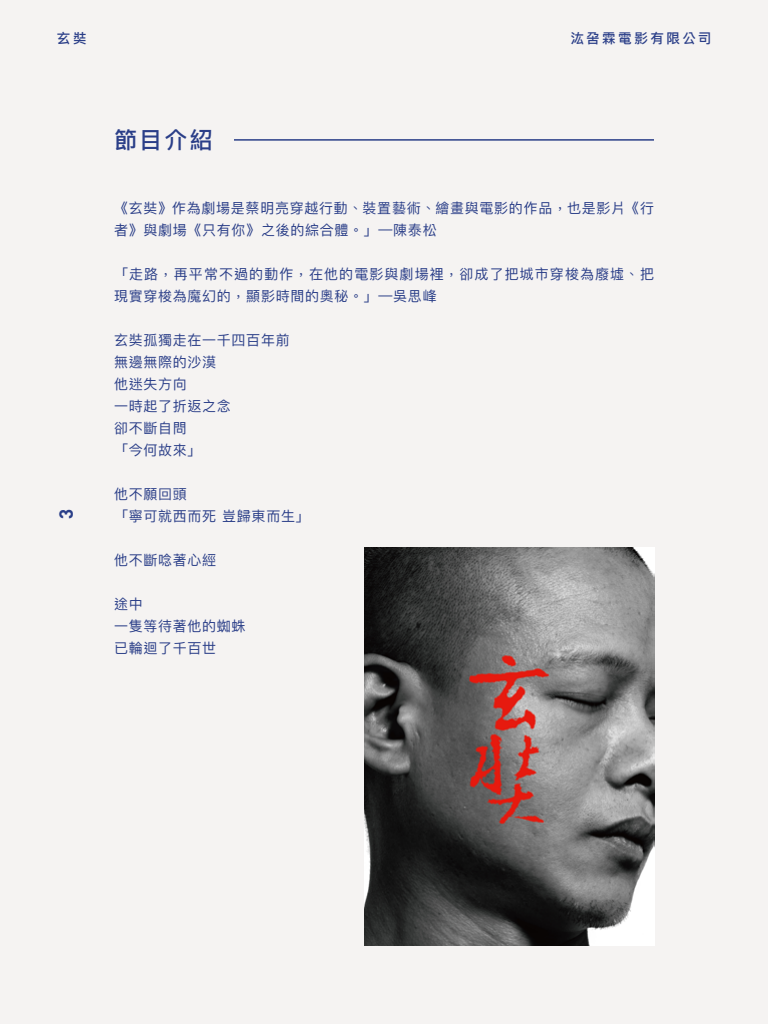
<style>
.page{position:relative;width:768px;height:1024px;background:#f5f3f2}
.page>*{position:absolute;margin:0;border:0;box-sizing:border-box;transform-origin:0 0}
.t1{font:500 23px "Ping Fang TC";color:#2a3e88}
.t2{font:19px "DIN Bold Alternate";color:#2a3e88}
.t3{font:14px/22px "Ping Fang TC";letter-spacing:.05em;color:#2a3e88}
.t4{font:14px/22px "Ping Fang TC";letter-spacing:.075em;color:#2a3e88}
.t5{font:500 13.5px "Ping Fang TC";letter-spacing:.185em;color:#2a3e88}
</style>
<div class="page">
<hr style="left:234px;top:139px;width:420px;height:2px;background:#2a3e88">
<img style="left:364px;top:548px;width:290px;height:398px">
<p class="t5" style="left:57px;top:29px;width:31px">玄奘</p>
<p class="t5" style="left:570px;top:29px;width:143px">汯呄霖電影有限公司</p>
<h2 class="t2" style="left:52px;top:519px;width:12px;rotate:-90deg">3</h2>
<h1 class="t1" style="left:114px;top:126px;width:100px">節目介紹</h1>
<p class="t3" style="left:114px;top:197px;width:542px">《玄奘》作為劇場是蔡明亮穿越行動、裝置藝術、繪畫與電影的作品，也是影片《行者》與劇場《只有你》之後的綜合體。」—陳泰松</p>
<p class="t4" style="left:114px;top:263px;width:542px">「走路，再平常不過的動作，在他的電影與劇場裡，卻成了把城市穿梭為廢墟、把現實穿梭為魔幻的，顯影時間的奧秘。」—吳思峰</p>
<p class="t3" style="left:114px;top:329px;width:177px">玄奘孤獨走在一千四百年前無邊無際的沙漠<br>他迷失方向<br>一時起了折返之念<br>卻不斷自問<br>「今何故來」</p>
<p class="t3" style="left:114px;top:483px;width:197px">他不願回頭<br>「寧可就西而死 豈歸東而生」</p>
<p class="t3" style="left:114px;top:549px;width:104px">他不斷唸著心經</p>
<p class="t3" style="left:114px;top:593px;width:133px">途中<br>一隻等待著他的蜘蛛已輪迴了千百世</p>
</div>
